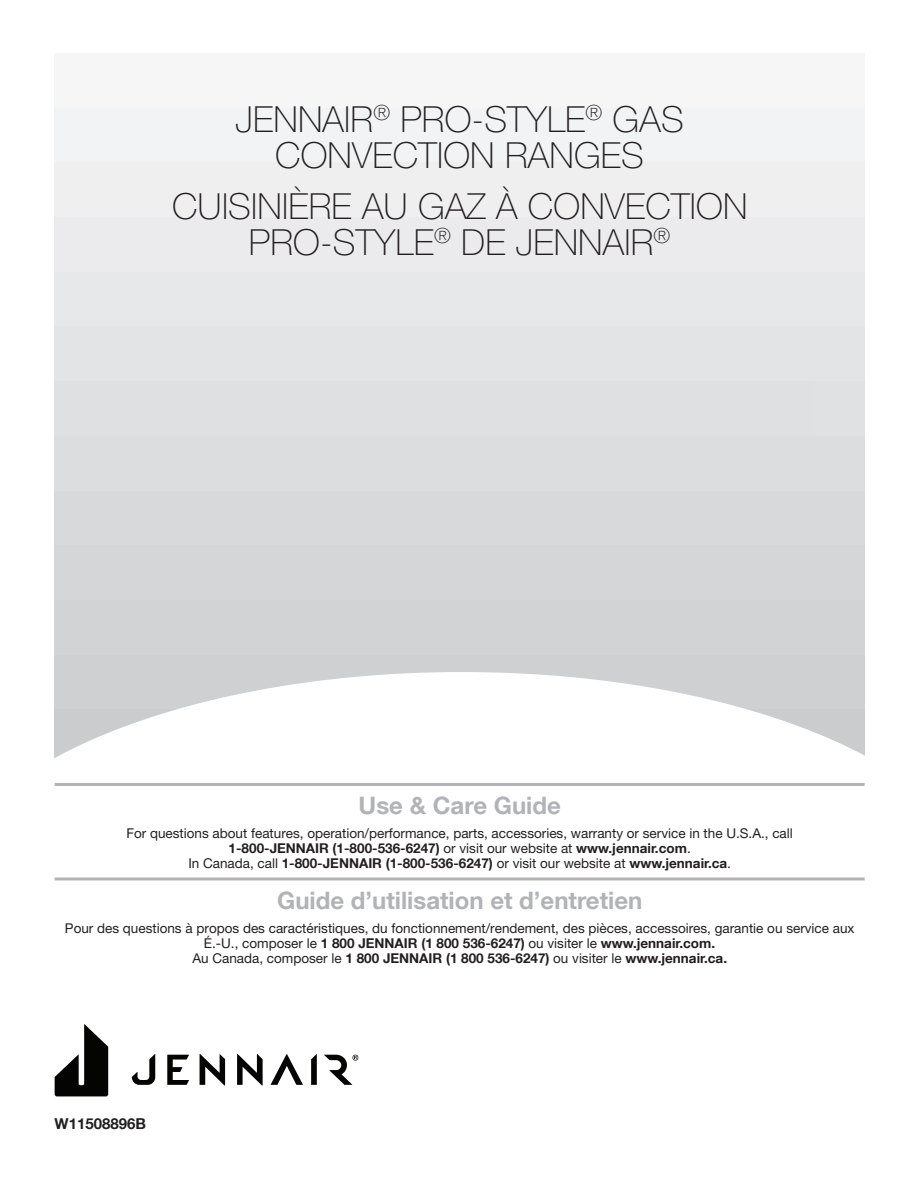
<style>
.page{position:relative;width:918px;height:1188px;background:#fff}
.page>*{position:absolute;margin:0;border:0;box-sizing:border-box;transform-origin:0 0}
.t1{font:100 36px/36px "Helvetica Neue LT Std";letter-spacing:.005em;color:#231f20;text-align:center}
.t2{font:700 24px "Helvetica Neue LT Com";color:#b2b3b7}
.t3{font:700 15px "Helvetica Neue LT Com";color:#231f20}
.t4{font:700 13.5px/15px "Helvetica Neue LT Com";color:#231f20;text-align:center}
.t5{font:13.5px "Helvetica Neue LT Std";color:#231f20}
.s1{font-family:"Helvetica Neue LT Std";font-weight:400}
</style>
<div class="page">
<svg style="left:55px;top:672px;width:810px;height:425px"></svg>
<hr style="left:55px;top:783px;width:810px;height:3px;background:#b2b3b7">
<hr style="left:55px;top:877px;width:810px;height:3px;background:#b2b3b7">
<svg style="left:167px;top:1055px;width:22px;height:30px"></svg>
<svg style="left:237px;top:1054px;width:26px;height:32px"></svg>
<svg style="left:271px;top:1054px;width:32px;height:31px"></svg>
<svg style="left:311px;top:1054px;width:6px;height:31px"></svg>
<svg style="left:200px;top:1054px;width:25px;height:32px"></svg>
<svg style="left:132px;top:1054px;width:23px;height:31px"></svg>
<svg style="left:55px;top:1024px;width:53px;height:72px"></svg>
<svg style="left:324px;top:1055px;width:34px;height:30px"></svg>
<h1 class="t1" style="left:236px;top:101px;width:450px">JENNAIR<sup>®</sup> PRO-STYLE<sup>®</sup> GAS<br>CONVECTION RANGES</h1>
<h1 class="t1" style="left:172px;top:188px;width:577px">CUISINIÈRE AU GAZ À CONVECTION<br>PRO-STYLE<sup>®</sup> DE JENNAIR<sup>®</sup></h1>
<h2 class="t2" style="left:359px;top:796px;width:204px">Use &amp; Care Guide</h2>
<p class="t5" style="left:126px;top:826px;width:668px">For questions about features, operation/performance, parts, accessories, warranty or service in the U.S.A., call</p>
<p class="t4" style="left:188px;top:842px;width:544px">1-800-JENNAIR (1-800-536-6247) <span class="s1">or visit our website at</span> www.jennair.com<span class="s1">.<br>In Canada, call</span> 1-800-JENNAIR (1-800-536-6247) <span class="s1">or visit our website at</span> www.jennair.ca<span class="s1">.</span></p>
<h2 class="t2" style="left:277px;top:891px;width:367px">Guide d’utilisation et d’entretien</h2>
<p class="t5" style="left:65px;top:920px;width:791px">Pour des questions à propos des caractéristiques, du fonctionnement/rendement, des pièces, accessoires, garantie ou service aux</p>
<p class="t4" style="left:192px;top:935px;width:536px"><span class="s1">É.-U., composer le</span> 1 800 JENNAIR (1 800 536-6247) <span class="s1">ou visiter le</span> www.jennair.com.<br><span class="s1">Au Canada, composer le</span> 1 800 JENNAIR (1 800 536-6247) <span class="s1">ou visiter le</span> www.jennair.ca.</p>
<p class="t3" style="left:55px;top:1118px;width:93px">W11508896B</p>
</div>
